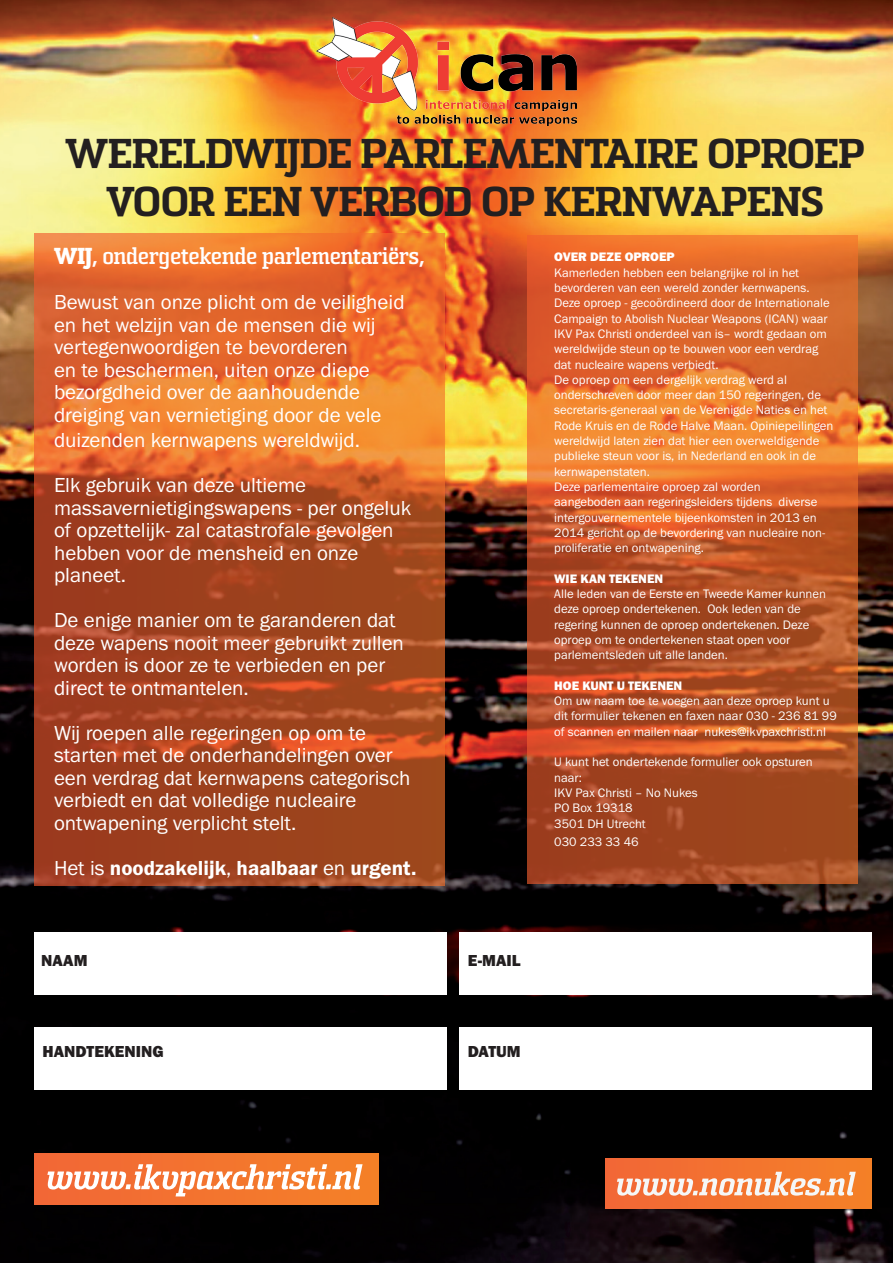
<style>
.page{position:relative;width:893px;height:1263px;background:#fff}
.page>*{position:absolute;margin:0;border:0;box-sizing:border-box;transform-origin:0 0}
.t1{font:900 40.5px/48.6px "Sommet Slab";color:#231f20;text-align:center}
.t2{font:700 22.5px "Sommet Slab";letter-spacing:-.005em;color:#fff}
.t3{font:21px/22.5px "Franklin Gothic URW Boo";color:#fff}
.t4{font:21px "Franklin Gothic URW Dem";color:#fff}
.t5{font:16.5px "Franklin Gothic URW Hea";color:#231f20}
.t6{font:12.75px/15.3px "Franklin Gothic URW Boo";color:#fff}
.t7{font:12.75px "Franklin Gothic URW Hea";color:#fff}
.s1{font-weight:800}
.s2{font-family:"Franklin Gothic URW Boo"}
</style>
<div class="page">
<img style="left:0;top:0;width:893px;height:1263px">
<div style="left:459px;top:933px;width:413px;height:62px;background:#fff"></div>
<div style="left:34px;top:933px;width:412px;height:62px;background:#fff"></div>
<div style="left:34px;top:1027px;width:412px;height:62px;background:#fff"></div>
<div style="left:459px;top:1027px;width:413px;height:62px;background:#fff"></div>
<div style="left:34px;top:1153px;width:344px;height:52px;background:linear-gradient(to right,#f26636,#f48127)"></div>
<svg style="left:47px;top:1164px;width:316px;height:32px"></svg>
<div style="left:605px;top:1158px;width:267px;height:51px;background:linear-gradient(to right,#f26636,#f48127)"></div>
<svg style="left:617px;top:1172px;width:239px;height:23px"></svg>
<img style="left:316px;top:17px;width:261px;height:108px">
<img style="left:34px;top:234px;width:411px;height:652px">
<img style="left:527px;top:236px;width:330px;height:647px">
<h1 class="t1" style="left:66px;top:131px;width:800px">WERELDWIJDE PARLEMENTAIRE OPROEP<br>VOOR EEN VERBOD OP KERNWAPENS</h1>
<h2 class="t2" style="left:54px;top:242px;width:372px"><span class="s1">WIJ</span>, ondergetekende parlementariërs,</h2>
<h3 class="t3" style="left:54px;top:291px;width:352px">Bewust van onze plicht om de veiligheid en het welzijn van de mensen die wij vertegenwoordigen te bevorderen<br>en te beschermen, uiten onze diepe bezorgdheid over de aanhoudende dreiging van vernietiging door de vele</h3>
<h3 class="t3" style="left:54px;top:417px;width:307px;line-height:45px">duizenden kernwapens wereldwijd.<br>Elk gebruik van deze ultieme</h3>
<h3 class="t3" style="left:54px;top:496px;width:359px">massavernietigingswapens - per ongeluk of opzettelijk- zal catastrofale gevolgen hebben voor de mensheid en onze planeet.</h3>
<h3 class="t3" style="left:54px;top:608px;width:352px">De enige manier om te garanderen dat deze wapens nooit meer gebruikt zullen worden is door ze te verbieden en per direct te ontmantelen.</h3>
<h3 class="t3" style="left:54px;top:721px;width:358px">Wij roepen alle regeringen op om te starten met de onderhandelingen over een verdrag dat kernwapens categorisch verbiedt en dat volledige nucleaire ontwapening verplicht stelt.</h3>
<h3 class="t4" style="left:54px;top:855px;width:364px"><span class="s2">Het is</span> noodzakelijk<span class="s2">,</span> haalbaar <span class="s2">en</span> urgent.</h3>
<p class="t7" style="left:554px;top:249px;width:122px">OVER DEZE OPROEP</p>
<p class="t6" style="left:554px;top:265px;width:281px">Kamerleden hebben een belangrijke rol in het bevorderen van een wereld zonder kernwapens.<br>Deze oproep - gecoördineerd door de Internationale Campaign to Abolish Nuclear Weapons (ICAN) waar IKV Pax Christi onderdeel van is– wordt gedaan om wereldwijde steun op te bouwen voor een verdrag dat nucleaire wapens verbiedt.<br>De oproep om een dergelijk verdrag werd al onderschreven door meer dan 150 regeringen, de secretaris-generaal van de Verenigde Naties en het Rode Kruis en de Rode Halve Maan. Opiniepeilingen wereldwijd laten zien dat hier een overweldigende publieke steun voor is, in Nederland en ook in de kernwapenstaten.<br>Deze parlementaire oproep zal worden<br>aangeboden aan regeringsleiders tijdens diverse intergouvernementele bijeenkomsten in 2013 en 2014 gericht op de bevordering van nucleaire non&shy;proliferatie en ontwapening.</p>
<p class="t7" style="left:554px;top:570px;width:111px">WIE KAN TEKENEN</p>
<p class="t6" style="left:554px;top:586px;width:273px">Alle leden van de Eerste en Tweede Kamer kunnen deze oproep ondertekenen. Ook leden van de regering kunnen de oproep ondertekenen. Deze oproep om te ondertekenen staat open voor parlementsleden uit alle landen.</p>
<p class="t7" style="left:554px;top:677px;width:130px">HOE KUNT U TEKENEN</p>
<p class="t6" style="left:554px;top:693px;width:284px">Om uw naam toe te voegen aan deze oproep kunt u dit formulier tekenen en faxen naar 030 - 236 81 99 of scannen en mailen naar nukes@ikvpaxchristi.nl</p>
<p class="t6" style="left:554px;top:754px;width:260px">U kunt het ondertekende formulier ook opsturen naar:<br>IKV Pax Christi – No Nukes<br>PO Box 19318<br>3501 DH Utrecht</p>
<p class="t6" style="left:554px;top:833px;width:86px">030 233 33 46</p>
<p class="t5" style="left:41px;top:949px;width:48px">NAAM</p>
<p class="t5" style="left:468px;top:949px;width:55px">E-MAIL</p>
<p class="t5" style="left:43px;top:1040px;width:123px">HANDTEKENING</p>
<p class="t5" style="left:468px;top:1041px;width:55px">DATUM</p>
</div>
